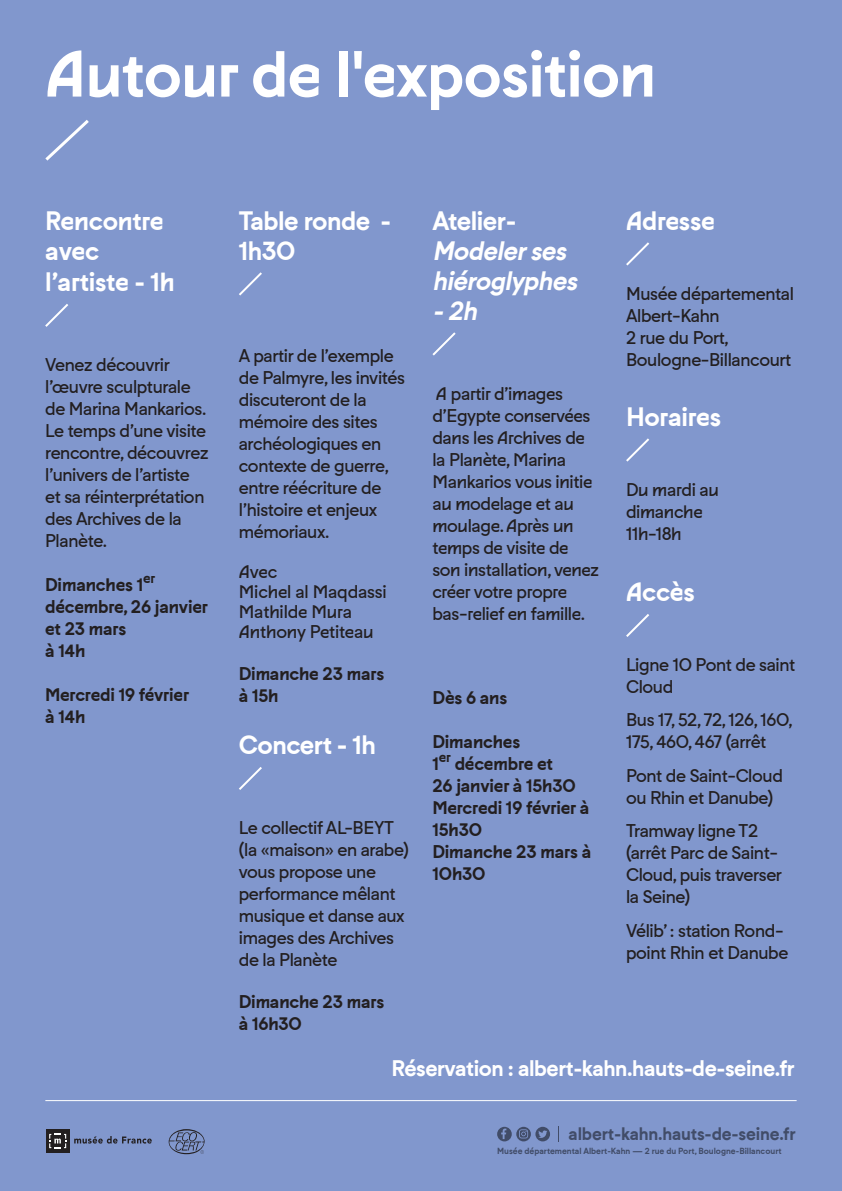
<style>
.page{position:relative;width:842px;height:1191px;background:#8197cd}
.page>*{position:absolute;margin:0;border:0;box-sizing:border-box;transform-origin:0 0}
.t1{font:700 64px "G Gkahn";letter-spacing:-.01em;color:#fff}
.t2{font:700 26px/30.6px "G Gkahn";letter-spacing:-.02em;color:#fff}
.t3{font:italic 700 26px/30px "G Gkahn";color:#fff}
.t4{font:700 22px "G Gkahn";letter-spacing:-.02em;color:#fff}
.t5{font:18px/22px "G Gkahn";letter-spacing:-.02em;color:#231f20}
.t6{font:700 18px/22px "G Gkahn";letter-spacing:-.01em;color:#231f20}
.t7{font:700 17.6px "G Gkahn";letter-spacing:-.01em;color:#3e3e3f}
.t8{font:700 8.6px "G Gkahn";color:#3e3e3f}
.s1{font-style:normal}
</style>
<div class="page">
<svg style="left:74px;top:1136px;width:78px;height:7px"></svg>
<div style="left:46px;top:1129px;width:24px;height:24px;background:#231f20"></div>
<svg style="left:49px;top:1133px;width:17px;height:15px"></svg>
<svg style="left:169px;top:1129px;width:36px;height:25px"></svg>
<svg style="left:497px;top:1126px;width:53px;height:15px"></svg>
<svg style="left:558px;top:1126px;width:1px;height:15px"></svg>
<hr style="left:45px;top:1100px;width:752px;height:1px;background:#fff">
<svg style="left:45px;top:120px;width:44px;height:41px"></svg>
<svg style="left:45px;top:304px;width:24px;height:23px"></svg>
<svg style="left:239px;top:272px;width:23px;height:24px"></svg>
<svg style="left:239px;top:767px;width:23px;height:23px"></svg>
<svg style="left:432px;top:332px;width:24px;height:24px"></svg>
<svg style="left:626px;top:242px;width:23px;height:24px"></svg>
<svg style="left:626px;top:438px;width:23px;height:24px"></svg>
<svg style="left:626px;top:614px;width:23px;height:23px"></svg>
<p class="t1" style="left:45px;top:33px;width:612px">Autour de l'exposition</p>
<p class="t2" style="left:45px;top:204px;width:120px">Rencontre avec</p>
<p class="t2" style="left:45px;top:266px;width:131px">l’artiste - 1h</p>
<p class="t5" style="left:45px;top:353px;width:165px">Venez découvrir l’œuvre sculpturale de Marina Mankarios.<br>Le temps d’une visite rencontre, découvrez l’univers de l’artiste et sa réinterprétation des Archives de la<br>Planète.</p>
<p class="t6" style="left:45px;top:573px;width:164px">Dimanches 1<sup>er </sup>décembre, 26 janvier et 23 mars</p>
<p class="t6" style="left:45px;top:639px;width:42px">à 14h</p>
<p class="t6" style="left:45px;top:683px;width:145px">Mercredi 19 février</p>
<p class="t6" style="left:45px;top:705px;width:42px">à 14h</p>
<p class="t2" style="left:239px;top:205px;width:154px;line-height:30px">Table ronde -<br>1h30</p>
<p class="t5" style="left:239px;top:344px;width:168px">A partir de l’exemple de Palmyre, les invités discuteront de la mémoire des sites archéologiques en contexte de guerre, entre réécriture de l’histoire et enjeux mémoriaux.</p>
<p class="t5" style="left:239px;top:560px;width:40px">Avec</p>
<p class="t5" style="left:239px;top:580px;width:150px">Michel al Maqdassi</p>
<p class="t5" style="left:239px;top:600px;width:115px">Mathilde Mura</p>
<p class="t5" style="left:239px;top:620px;width:136px">Anthony Petiteau</p>
<p class="t6" style="left:239px;top:662px;width:147px">Dimanche 23 mars</p>
<p class="t6" style="left:239px;top:684px;width:41px">à 15h</p>
<p class="t2" style="left:239px;top:729px;width:139px">Concert - 1h</p>
<p class="t5" style="left:239px;top:817px;width:171px">Le collectif AL-BEYT (la «maison» en arabe) vous propose une performance mêlant musique et danse aux images des Archives de la Planète</p>
<p class="t6" style="left:239px;top:990px;width:147px">Dimanche 23 mars</p>
<p class="t6" style="left:239px;top:1012px;width:65px">à 16h30</p>
<p class="t3" style="left:432px;top:205px;width:152px"><span class="s1">Atelier-<br></span>Modelerses hiéroglyphes</p>
<p class="t3" style="left:432px;top:295px;width:52px">-2h</p>
<p class="t5" style="left:432px;top:382px;width:168px">A partir d’images d’Egypte conservées dans les Archives de la Planète, Marina<br>Mankarios vous initie au modelage et au moulage. Après un temps de visite de son installation, venez créer votre propre bas-relief en famille.</p>
<p class="t6" style="left:432px;top:686px;width:76px">Dès 6 ans</p>
<p class="t6" style="left:432px;top:730px;width:89px">Dimanches</p>
<p class="t6" style="left:432px;top:752px;width:122px">1<sup>er</sup> décembre et</p>
<p class="t6" style="left:432px;top:774px;width:145px">26 janvier à 15h30</p>
<p class="t6" style="left:432px;top:796px;width:158px">Mercredi 19 février à<br>15h30</p>
<p class="t6" style="left:432px;top:840px;width:160px">Dimanche 23 mars à<br>10h30</p>
<p class="t2" style="left:626px;top:204px;width:91px">Adresse</p>
<p class="t5" style="left:626px;top:282px;width:169px">Musée départemental<br>Albert-Kahn</p>
<p class="t5" style="left:626px;top:326px;width:167px">2 rue du Port,<br>Boulogne-Billancourt</p>
<p class="t2" style="left:626px;top:400px;width:97px">Horaires</p>
<p class="t5" style="left:626px;top:478px;width:94px">Du mardi au</p>
<p class="t5" style="left:626px;top:500px;width:78px">dimanche</p>
<p class="t5" style="left:626px;top:522px;width:57px">11h-18h</p>
<p class="t2" style="left:626px;top:576px;width:70px">Accès</p>
<p class="t5" style="left:626px;top:653px;width:171px">Ligne 10 Pont de saint<br>Cloud</p>
<p class="t5" style="left:626px;top:709px;width:168px">Bus 17, 52, 72, 126, 160,<br>175, 460, 467 (arrêt</p>
<p class="t5" style="left:626px;top:764px;width:158px">Pont de Saint-Cloud ou Rhin et Danube)</p>
<p class="t5" style="left:626px;top:819px;width:157px">Tramway ligne T2 (arrêt Parc de Saint-<br>Cloud, puis traverser la Seine)</p>
<p class="t5" style="left:626px;top:919px;width:164px">Vélib’ : station Rond&shy;point Rhin et Danube</p>
<p class="t4" style="left:392px;top:1054px;width:405px">Réservation : albert-kahn.hauts-de-seine.fr</p>
<p class="t7" style="left:569px;top:1122px;width:229px">albert-kahn.hauts-de-seine.fr</p>
<p class="t8" style="left:497px;top:1145px;width:286px">Musée départemental Albert-Kahn — 2 rue du Port, Boulogne-Billancourt</p>
</div>
